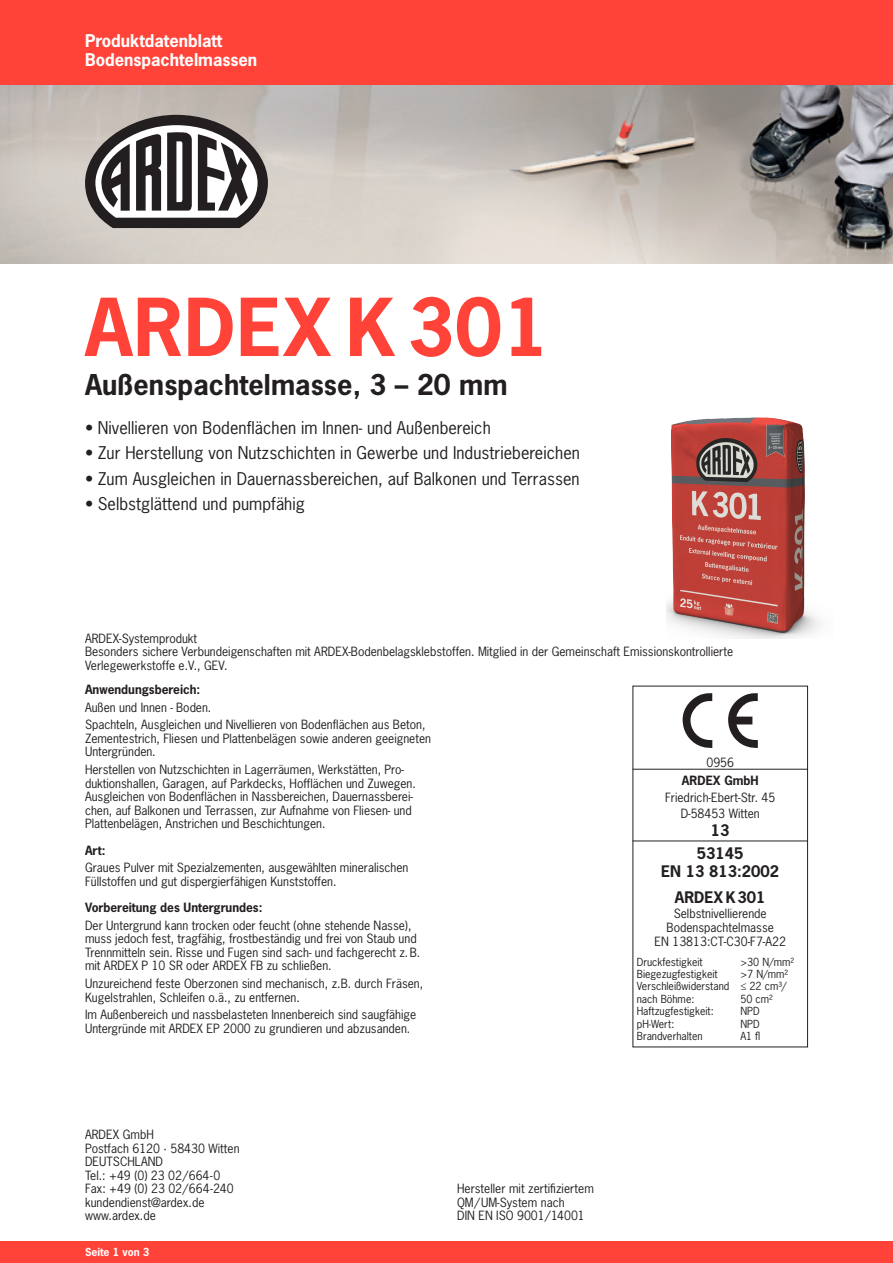
<style>
.page{position:relative;width:893px;height:1263px;background:#fff}
.page>*{position:absolute;margin:0;border:0;box-sizing:border-box;transform-origin:0 0}
.t1{font:700 75px "News Gothic Std";letter-spacing:.015em;color:#ff4338}
.t2{font:700 27px "News Gothic Std";letter-spacing:.005em;color:#231f20}
.t3{font:16.5px "News Gothic Std";letter-spacing:.005em;color:#231f20}
.t4{font:700 16.5px/19.5px "News Gothic Std";color:#fff}
.t5{font:700 15px/22.2px "News Gothic Std";color:#231f20;text-align:center}
.t6{font:12px/13.5px "News Gothic Std";color:#231f20}
.t7{font:700 12px "News Gothic Std";color:#231f20}
.t8{font:10.5px/12.6px "News Gothic Std";color:#231f20}
.t9{font:700 10.5px "News Gothic Std";color:#fff}
</style>
<div class="page">
<div style="left:0;top:0;width:893px;height:85px;background:#ff4338"></div>
<div style="left:0;top:1242px;width:893px;height:21px;background:#ff4338"></div>
<img style="left:0;top:85px;width:893px;height:179px">
<svg style="left:85px;top:115px;width:183px;height:113px"></svg>
<div style="left:632px;top:686px;width:176px;height:361px;border:1px solid #231f20"></div>
<svg style="left:683px;top:693px;width:29px;height:55px"></svg>
<svg style="left:728px;top:693px;width:30px;height:55px"></svg>
<hr style="left:632px;top:769px;width:176px;height:1px;background:#231f20">
<hr style="left:632px;top:840px;width:176px;height:1px;background:#231f20">
<img style="left:667px;top:417px;width:153px;height:221px">
<h3 class="t4" style="left:85px;top:31px;width:174px">Produktdatenblatt<br>Bodenspachtelmassen</h3>
<h1 class="t1" style="left:85px;top:278px;width:466px">ARDEX K 301</h1>
<h2 class="t2" style="left:85px;top:367px;width:424px">Außenspachtelmasse, 3 – 20 mm</h2>
<h3 class="t3" style="left:85px;top:417px;width:407px">• Nivellieren von Bodenflächen im Innen- und Außenbereich</h3>
<h3 class="t3" style="left:85px;top:442px;width:496px">• Zur Herstellung von Nutzschichten in Gewerbe und Industriebereichen</h3>
<h3 class="t3" style="left:85px;top:468px;width:496px">• Zum Ausgleichen in Dauernassbereichen, auf Balkonen und Terrassen</h3>
<h3 class="t3" style="left:85px;top:493px;width:221px">• Selbstglättend und pumpfähig</h3>
<p class="t6" style="left:85px;top:632px;width:650px">ARDEX-Systemprodukt<br>Besonders sichere Verbundeigenschaften mit ARDEX-Bodenbelagsklebstoffen. Mitglied in der Gemeinschaft Emissionskontrollierte<br>Verlegewerkstoffe e.V., GEV.</p>
<p class="t7" style="left:85px;top:681px;width:117px">Anwendungsbereich:</p>
<p class="t6" style="left:85px;top:698px;width:342px;line-height:17.7px">Außen und Innen - Boden.<br>Spachteln, Ausgleichen und Nivellieren von Bodenflächen aus Beton,</p>
<p class="t6" style="left:85px;top:732px;width:347px">Zementestrich, Fliesen und Plattenbelägen sowie anderen geeigneten<br>Untergründen.</p>
<p class="t6" style="left:85px;top:763px;width:332px">Herstellen von Nutzschichten in Lagerräumen, Werkstätten, Pro&shy;duktionshallen, Garagen, auf Parkdecks, Hofflächen und Zuwegen.<br>Ausgleichen von Bodenflächen in Nassbereichen, Dauernassberei&shy;chen, auf Balkonen und Terrassen, zur Aufnahme von Fliesen- und Plattenbelägen, Anstrichen und Beschichtungen.</p>
<p class="t7" style="left:85px;top:842px;width:22px">Art:</p>
<p class="t6" style="left:85px;top:861px;width:325px">Graues Pulver mit Spezialzementen, ausgewählten mineralischen<br>Füllstoffen und gut dispergierfähigen Kunststoffen.</p>
<p class="t7" style="left:85px;top:899px;width:179px">Vorbereitung des Untergrundes:</p>
<p class="t6" style="left:85px;top:918px;width:337px">Der Untergrund kann trocken oder feucht (ohne stehende Nasse), muss jedoch fest, tragfähig, frostbeständig und frei von Staub und Trennmitteln sein. Risse und Fugen sind sach- und fachgerecht z.B. mit ARDEX P 10 SR oder ARDEX FB zu schließen.</p>
<p class="t6" style="left:85px;top:977px;width:340px">Unzureichend feste Oberzonen sind mechanisch, z.B. durch Fräsen,<br>Kugelstrahlen, Schleifen o.ä., zu entfernen.</p>
<p class="t6" style="left:85px;top:1008px;width:333px">Im Außenbereich und nassbelasteten Innenbereich sind saugfähige<br>Untergründe mit ARDEX EP 2000 zu grundieren und abzusanden.</p>
<p class="t6" style="left:85px;top:1128px;width:156px">ARDEX GmbH<br>Postfach 6120 · 58430 Witten<br>DEUTSCHLAND<br>Tel.: +49 (0) 23 02/664-0<br>Fax: +49 (0) 23 02/664-240 kundendienst@ardex.de www.ardex.de</p>
<p class="t9" style="left:85px;top:1245px;width:66px">Seite 1 von 3</p>
<p class="t6" style="left:457px;top:1182px;width:138px">Hersteller mit zertifiziertem<br>QM/UM-System nach<br>DIN EN ISO 9001/14001</p>
<p class="t6" style="left:706px;top:755px;width:29px">0956</p>
<p class="t7" style="left:682px;top:773px;width:78px">ARDEX GmbH</p>
<p class="t6" style="left:665px;top:789px;width:112px;line-height:16.5px;text-align:center">Friedrich-Ebert-Str. 45<br>D-58453 Witten</p>
<p class="t5" style="left:697px;top:819px;width:48px">13<br>53145</p>
<p class="t5" style="left:661px;top:857px;width:119px;line-height:26.5px">EN 13 813:2002<br>ARDEX K301</p>
<p class="t6" style="left:654px;top:906px;width:133px;line-height:14.4px;text-align:center">Selbstnivellierende<br>Bodenspachtelmasse<br>EN 13813:CT-C30-F7-A22</p>
<p class="t8" style="left:637px;top:955px;width:67px">Druckfestigkeit</p>
<p class="t8" style="left:740px;top:955px;width:55px">&gt;30 N/mm²</p>
<p class="t8" style="left:637px;top:968px;width:82px">Biegezugfestigkeit</p>
<p class="t8" style="left:740px;top:968px;width:49px">&gt;7 N/mm²</p>
<p class="t8" style="left:637px;top:980px;width:94px">Verschleißwiderstand nach Böhme:</p>
<p class="t8" style="left:740px;top:980px;width:48px">≤ 22 cm³/<br>50 cm²</p>
<p class="t8" style="left:637px;top:1005px;width:79px">Haftzugfestigkeit:</p>
<p class="t8" style="left:740px;top:1005px;width:21px">NPD</p>
<p class="t8" style="left:637px;top:1017px;width:39px">pH-Wert:</p>
<p class="t8" style="left:740px;top:1017px;width:21px">NPD</p>
<p class="t8" style="left:637px;top:1030px;width:67px">Brandverhalten</p>
<p class="t8" style="left:740px;top:1030px;width:22px">A1 fl</p>
</div>
